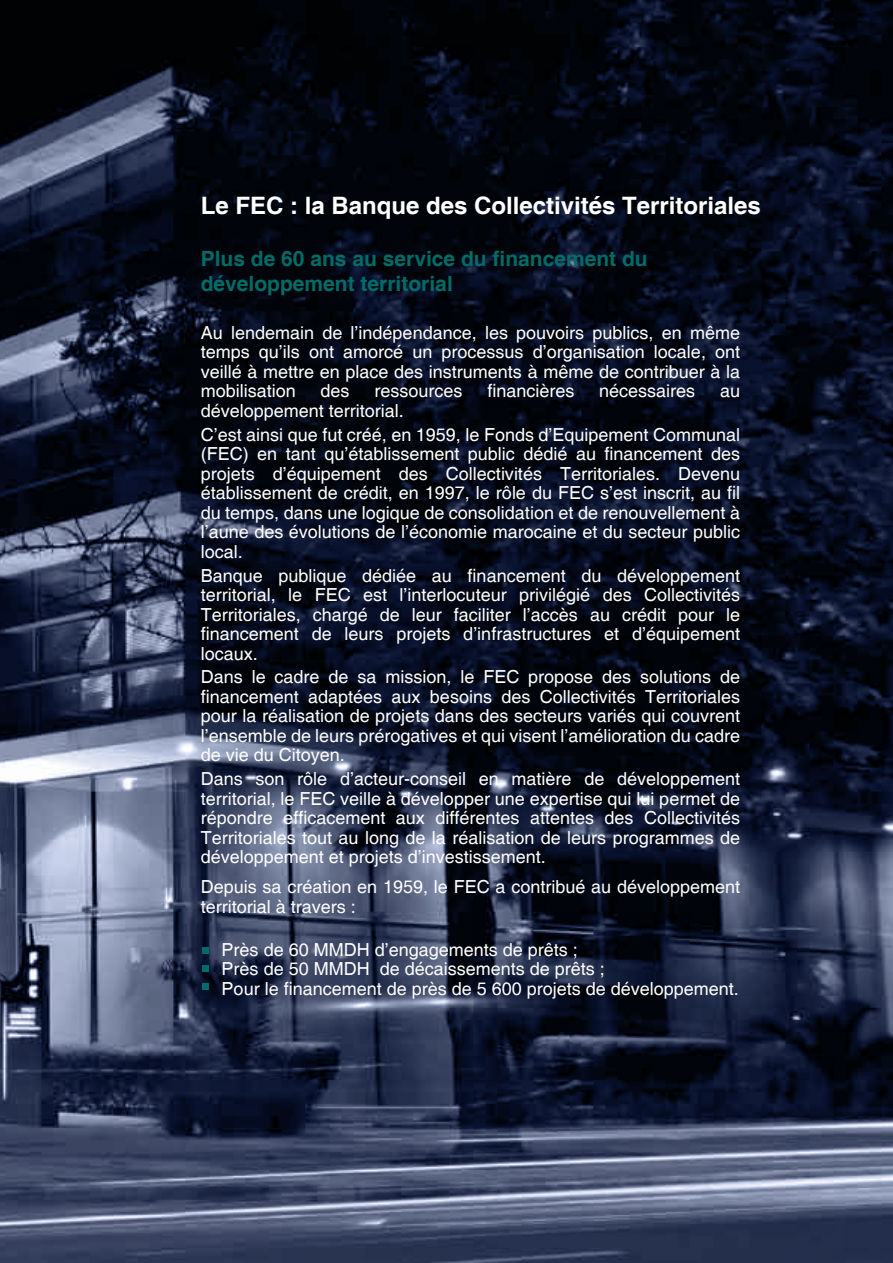
<style>
.page{position:relative;width:893px;height:1263px;background:#fff}
.page>*{position:absolute;margin:0;border:0;box-sizing:border-box;transform-origin:0 0}
.t1{font:700 24px "Helvetica";color:#fff}
.t2{font:700 21px/25.2px "Helvetica";color:#006c67}
.t3{font:18px/19.5px "Helvetica";color:#fff;text-align:justify}
</style>
<div class="page">
<img style="left:0;top:1px;width:893px;height:1262px">
<svg style="left:203px;top:948px;width:6px;height:6px"></svg>
<svg style="left:203px;top:966px;width:6px;height:6px"></svg>
<svg style="left:203px;top:984px;width:6px;height:6px"></svg>
<h1 class="t1" style="left:201px;top:191px;width:562px">Le FEC : la Banque des Collectivités Territoriales</h1>
<p class="t2" style="left:201px;top:247px;width:449px">Plus de 60 ans au service du financement du développement territorial</p>
<p class="t3" style="left:201px;top:323px;width:541px">Au lendemain de l’indépendance, les pouvoirs publics, en même temps qu’ils ont amorcé un processus d’organisation locale, ont veillé à mettre en place des instruments à même de contribuer à la mobilisation</p>
<p class="t3" style="left:321px;top:382px;width:31px">des</p>
<p class="t3" style="left:374px;top:382px;width:90px">ressources</p>
<p class="t3" style="left:487px;top:382px;width:89px">financières</p>
<p class="t3" style="left:599px;top:382px;width:98px">nécessaires</p>
<p class="t3" style="left:720px;top:382px;width:22px">au</p>
<p class="t3" style="left:201px;top:399px;width:541px;line-height:24px">développement territorial.<br>C’est ainsi que fut créé, en 1959, le Fonds d’Equipement Communal</p>
<p class="t3" style="left:201px;top:445px;width:541px">(FEC) en tant qu’établissement public dédié au financement des projets d’équipement des Collectivités Territoriales. Devenu établissement de crédit, en 1997, le rôle du FEC s’est inscrit, au fil du temps, dans une logique de consolidation et de renouvellement à l’aune des évolutions de l’économie marocaine et du secteur public local.</p>
<p class="t3" style="left:201px;top:566px;width:541px">Banque publique dédiée au financement du développement territorial, le FEC est l’interlocuteur privilégié des Collectivités Territoriales, chargé de leur faciliter l’accès au crédit pour le financement de leurs projets d’infrastructures et d’équipement locaux.</p>
<p class="t3" style="left:201px;top:668px;width:541px">Dans le cadre de sa mission, le FEC propose des solutions de financement adaptées aux besoins des Collectivités Territoriales pour la réalisation de projets dans des secteurs variés qui couvrent l’ensemble de leurs prérogatives et qui visent l’amélioration du cadre de vie du Citoyen.</p>
<p class="t3" style="left:201px;top:770px;width:541px">Dans son rôle d’acteur-conseil en matière de développement territorial, le FEC veille à développer une expertise qui lui permet de répondre efficacement aux différentes attentes des Collectivités Territoriales tout au long de la réalisation de leurs programmes de développement et projets d’investissement.</p>
<p class="t3" style="left:201px;top:878px;width:541px">Depuis sa création en 1959, le FEC a contribué au développement territorial à travers :</p>
<p class="t3" style="left:222px;top:940px;width:519px;text-align:left">Près de 60 MMDH d’engagements de prêts ;<br>Près de 50 MMDH de décaissements de prêts ;<br>Pour le financement de près de 5 600 projets de développement.</p>
</div>
